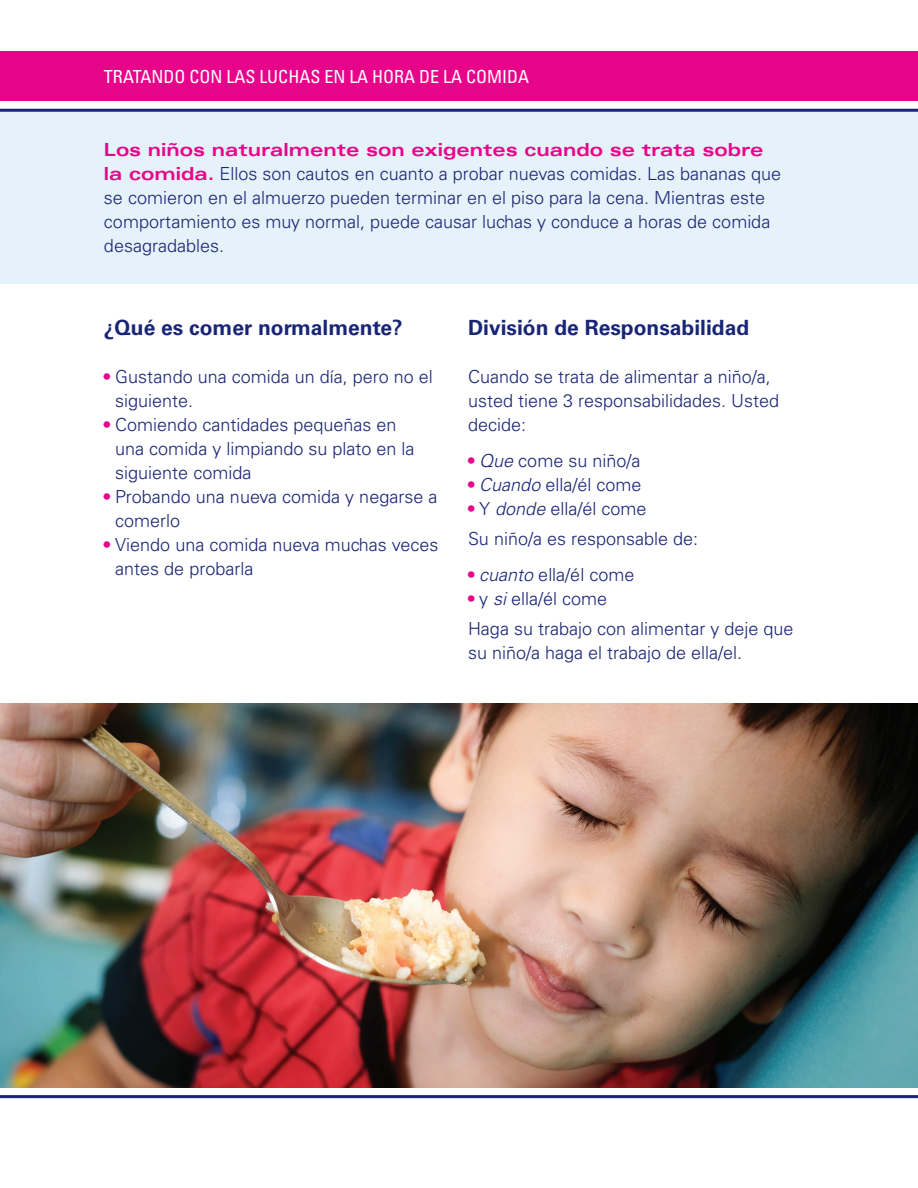
<style>
.page{position:relative;width:918px;height:1188px;background:#fff}
.page>*{position:absolute;margin:0;border:0;box-sizing:border-box;transform-origin:0 0}
.t1{font:700 21px "Univers LT Std";color:#192575}
.t2{font:300 18px/24px "Univers LT Std";color:#192575}
.t3{font:condensed 18px "Univers LT Std";color:#fff}
.s1{font-weight:700;font-stretch:expanded;color:#e8048a}
.s2{font-weight:700;color:#e8048a}
.s3{font-style:italic}
</style>
<div class="page">
<hr style="left:0;top:1095px;width:918px;height:3px;background:#192575">
<div style="left:0;top:51px;width:918px;height:49px;background:#e8048a"></div>
<hr style="left:0;top:109px;width:918px;height:3px;background:#192575">
<div style="left:0;top:112px;width:918px;height:172px;background:#e6f2fa"></div>
<img style="left:0;top:704px;width:918px;height:384px">
<p class="t3" style="left:104px;top:65px;width:427px">TRATANDO CON LAS LUCHAS EN LA HORA DE LA COMIDA</p>
<p class="t2" style="left:104px;top:138px;width:679px"><span class="s1">Los niños naturalmente son exigentes cuando se trata sobre la comida.</span> Ellos son cautos en cuanto a probar nuevas comidas. Las bananas que se comieron en el almuerzo pueden terminar en el piso para la cena. Mientras este comportamiento es muy normal, puede causar luchas y conduce a horas de comida desagradables.</p>
<p class="t1" style="left:104px;top:315px;width:300px">¿Qué es comer normalmente?</p>
<p class="t2" style="left:115px;top:364px;width:319px;text-indent:-11px"><span class="s2">•</span> Gustando una comida un día, pero no el siguiente.</p>
<p class="t2" style="left:115px;top:412px;width:301px;text-indent:-11px"><span class="s2">•</span> Comiendo cantidades pequeñas en una comida y limpiando su plato en la siguiente comida</p>
<p class="t2" style="left:115px;top:484px;width:324px;text-indent:-11px"><span class="s2">•</span> Probando una nueva comida y negarse a comerlo</p>
<p class="t2" style="left:115px;top:532px;width:325px;text-indent:-11px"><span class="s2">•</span> Viendo una comida nueva muchas veces antes de probarla</p>
<p class="t1" style="left:468px;top:315px;width:283px">División de Responsabilidad</p>
<p class="t2" style="left:468px;top:364px;width:313px">Cuando se trata de alimentar a niño/a, usted tiene 3 responsabilidades. Usted decide:</p>
<p class="t2" style="left:468px;top:448px;width:174px"><span class="s2">•</span> <span class="s3">Que</span> come su niño/a</p>
<p class="t2" style="left:468px;top:472px;width:175px"><span class="s2">•</span> <span class="s3">Cuando</span> ella/él come</p>
<p class="t2" style="left:468px;top:493px;width:232px;line-height:30px"><span class="s2">•</span> Y <span class="s3">donde</span> ella/él come<br>Su niño/a es responsable de:</p>
<p class="t2" style="left:468px;top:562px;width:168px"><span class="s2">•</span> <span class="s3">cuanto</span> ella/él come</p>
<p class="t2" style="left:468px;top:583px;width:327px;line-height:30px"><span class="s2">•</span> y <span class="s3">si</span> ella/él come<br>Haga su trabajo con alimentar y deje que</p>
<p class="t2" style="left:468px;top:640px;width:276px">su niño/a haga el trabajo de ella/el.</p>
</div>
